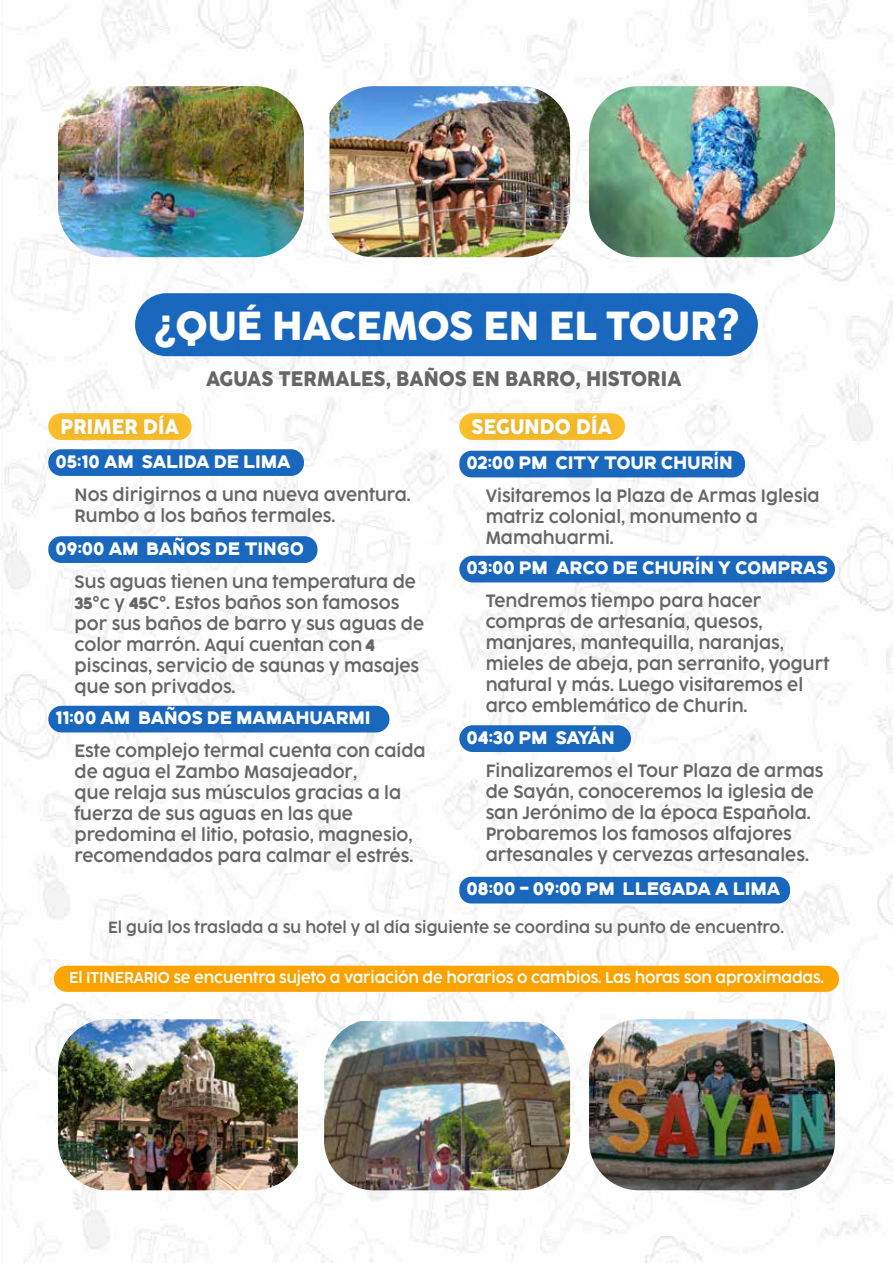
<style>
.page{position:relative;width:893px;height:1263px;background:#fff}
.page>*{position:absolute;margin:0;border:0;box-sizing:border-box;transform-origin:0 0}
.t1{font:37.65px "Cocogoose Pro Trial";color:#fff}
.t2{font:19.5px "Cocogoose Pro Trial";letter-spacing:.01em;color:#666;scale:.96 1}
.t3{font:19.5px "Cocogoose Pro Trial";letter-spacing:.01em;color:#fff;scale:.96 1}
.t4{font:18px "Ginerin";letter-spacing:.02em;color:#fff;scale:.96 1}
.t5{font:300 16.5px/21px "Cocogoose Pro Trial";color:#666;scale:.96 1}
.t6{font:300 15px "Cocogoose Pro Trial";color:#666;scale:.96 1}
.t7{font:300 14.55px "Cocogoose Pro Trial";letter-spacing:-.015em;color:#fff;scale:.96 1}
.s1{font-family:"Ginerin";font-weight:400}
</style>
<div class="page">
<img style="left:0;top:1px;width:893px;height:1261px">
<img style="left:46px;top:949px;width:801px;height:67px">
<div style="left:48px;top:449px;width:256px;height:27px;background:#1968be;border-radius:13px"></div>
<div style="left:135px;top:293px;width:623px;height:63px;background:#1968be;border-radius:32px"></div>
<img style="left:37px;top:394px;width:165px;height:78px">
<img style="left:448px;top:394px;width:187px;height:78px">
<div style="left:48px;top:536px;width:269px;height:27px;background:#1968be;border-radius:13px"></div>
<div style="left:48px;top:706px;width:341px;height:26px;background:#1968be;border-radius:13px"></div>
<div style="left:459px;top:451px;width:286px;height:26px;background:#1968be;border-radius:12px"></div>
<div style="left:459px;top:556px;width:376px;height:26px;background:#1968be;border-radius:13px"></div>
<div style="left:459px;top:725px;width:172px;height:27px;background:#1968be;border-radius:13px"></div>
<div style="left:459px;top:877px;width:331px;height:26px;background:#1968be;border-radius:12px"></div>
<img style="left:58px;top:86px;width:246px;height:171px">
<img style="left:329px;top:86px;width:241px;height:171px">
<img style="left:589px;top:86px;width:246px;height:171px">
<img style="left:58px;top:1019px;width:240px;height:171px">
<img style="left:324px;top:1021px;width:246px;height:169px">
<img style="left:589px;top:1019px;width:246px;height:171px">
<h1 class="t1" style="left:154px;top:305px;width:586px">¿QUÉ HACEMOS EN EL TOUR?</h1>
<p class="t2" style="left:206px;top:368px;width:497px">AGUAS TERMALES, BAÑOS EN BARRO, HISTORIA</p>
<p class="t3" style="left:60px;top:416px;width:125px">PRIMER DÍA</p>
<p class="t3" style="left:471px;top:416px;width:148px">SEGUNDO DÍA</p>
<p class="t4" style="left:467px;top:451px;width:278px">02:00 PM CITY TOUR CHURÍN</p>
<p class="t5" style="left:486px;top:486px;width:349px">Visitaremos la Plaza de Armas Iglesia matriz colonial, monumento a<br>Mamahuarmi.</p>
<p class="t4" style="left:467px;top:556px;width:377px">03:00 PM ARCO DE CHURÍN Y COMPRAS</p>
<p class="t5" style="left:486px;top:591px;width:360px">Tendremos tiempo para hacer compras de artesanía, quesos, manjares, mantequilla, naranjas, mieles de abeja, pan serranito, yogurt natural y más. Luego visitaremos el arco emblemático de Churín.</p>
<p class="t4" style="left:467px;top:726px;width:155px">04:30 PM SAYÁN</p>
<p class="t5" style="left:486px;top:761px;width:353px">Finalizaremos el Tour Plaza de armas de Sayán, conoceremos la iglesia de san Jerónimo de la época Española.<br>Probaremos los famosos alfajores artesanales y cervezas artesanales.</p>
<p class="t4" style="left:467px;top:877px;width:328px">08:00 - 09:00 PM LLEGADA A LIMA</p>
<p class="t6" style="left:108px;top:919px;width:705px">El guía los traslada a su hotel y al día siguiente se coordina su punto de encuentro.</p>
<p class="t4" style="left:56px;top:450px;width:246px">05:10 AM SALIDA DE LIMA</p>
<p class="t5" style="left:75px;top:485px;width:352px">Nos dirigirnos a una nueva aventura.<br>Rumbo a los baños termales.</p>
<p class="t4" style="left:56px;top:537px;width:259px">09:00 AM BAÑOS DE TINGO</p>
<p class="t5" style="left:75px;top:572px;width:366px">Sus aguas tienen una temperatura de<br><span class="s1">35</span>°c y <span class="s1">45</span>C°. Estos baños son famosos por sus baños de barro y sus aguas de color marrón. Aquí cuentan con <span class="s1">4 </span>piscinas, servicio de saunas y masajes que son privados.</p>
<p class="t4" style="left:56px;top:706px;width:329px">11:00 AM BAÑOS DE MAMAHUARMI</p>
<p class="t5" style="left:75px;top:741px;width:367px">Este complejo termal cuenta con caída de agua el Zambo Masajeador,<br>que relaja sus músculos gracias a la fuerza de sus aguas en las que predomina el litio, potasio, magnesio, recomendados para calmar el estrés.</p>
<p class="t7" style="left:69px;top:969px;width:788px">El ITINERARIO se encuentra sujeto a variación de horarios o cambios. Las horas son aproximadas.</p>
</div>
